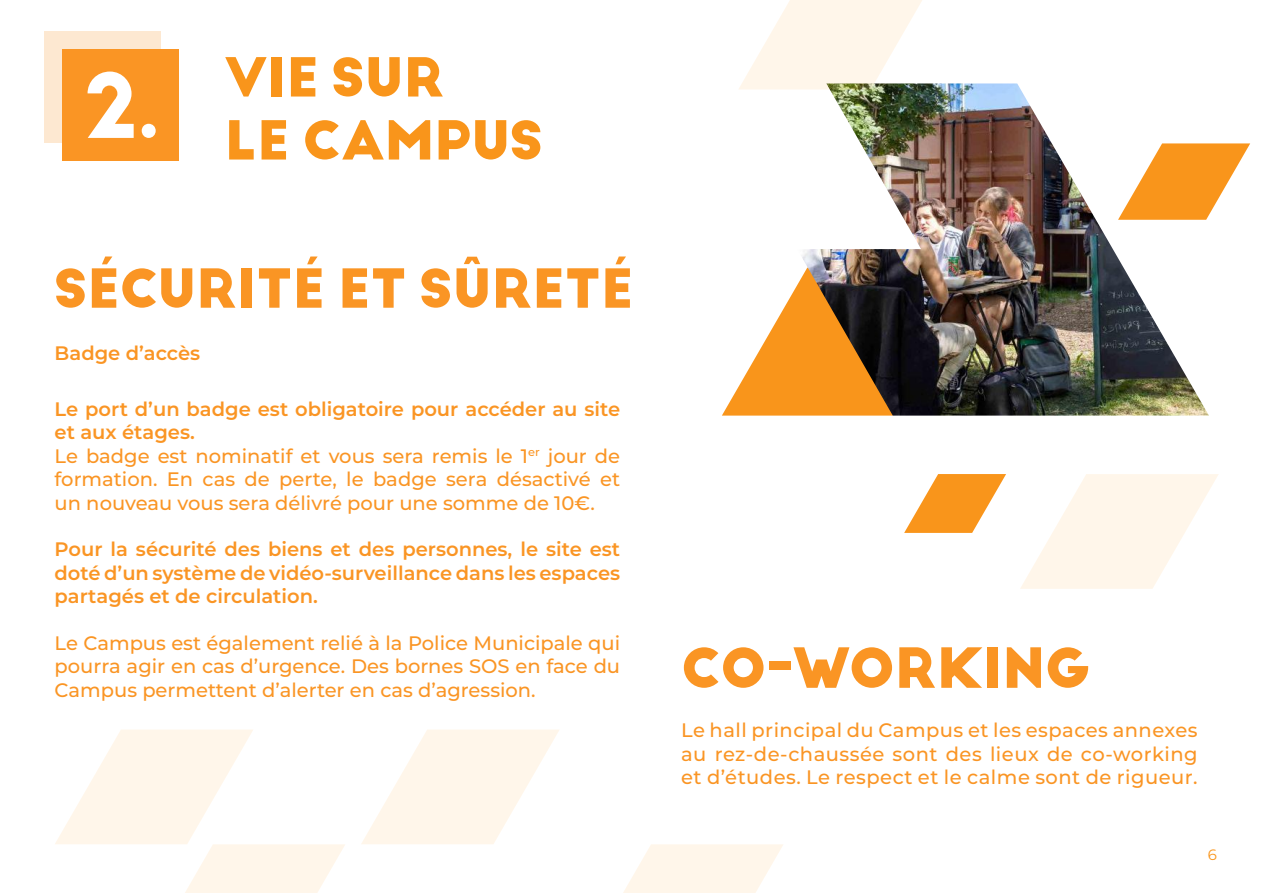
<style>
.page{position:relative;width:1263px;height:893px;background:#fff}
.page>*{position:absolute;margin:0;border:0;box-sizing:border-box;transform-origin:0 0}
.t1{font:700 88.5px "Big John PRO";color:#fff}
.t2{font:700 54px "Big John PRO";color:#fa9524}
.t3{font:700 52.5px "Big John PRO";color:#fa9524}
.t4{font:700 52.5px/63px "Big John PRO";color:#f9951b}
.t5{font:500 19.5px/23.4px "Montserrat";color:#fa9524;text-align:justify}
.t6{font:600 19.5px/23.4px "Montserrat";color:#fa9524;text-align:justify}
.t7{font:15px "Montserrat";color:#f9951b}
.s1{font-weight:600}
</style>
<div class="page">
<svg style="left:722px;top:285px;width:75px;height:131px"></svg>
<svg style="left:1209px;top:143px;width:41px;height:72px"></svg>
<svg style="left:904px;top:474px;width:102px;height:59px"></svg>
<img style="left:797px;top:83px;width:412px;height:333px">
<svg style="left:55px;top:730px;width:290px;height:163px"></svg>
<svg style="left:623px;top:844px;width:160px;height:49px"></svg>
<svg style="left:361px;top:730px;width:198px;height:114px"></svg>
<svg style="left:739px;top:0;width:198px;height:90px"></svg>
<svg style="left:1020px;top:474px;width:199px;height:115px"></svg>
<div style="left:44px;top:32px;width:117px;height:111px;background:#fde8d1"></div>
<div style="left:62px;top:49px;width:117px;height:112px;background:#fa9524"></div>
<h1 class="t1" style="left:84px;top:52px;width:77px">2.</h1>
<h3 class="t4" style="left:225px;top:48px;width:320px">VIE SUR<br>LE CAMPUS</h3>
<h3 class="t3" style="left:55px;top:256px;width:580px">SÉCURITÉ ET SÛRETÉ</h3>
<p class="t6" style="left:55px;top:341px;width:147px">Badge d’accès</p>
<p class="t5" style="left:55px;top:397px;width:567px;text-align:left"><span class="s1">Le port d’un badge est obligatoire pour accéder au site et aux étages.<br></span>Le badge est nominatif et vous sera remis le 1<sup>er</sup> jour de formation. En cas de perte, le badge sera désactivé et un nouveau vous sera délivré pour une somme de 10€.</p>
<p class="t6" style="left:55px;top:537px;width:567px">Pour la sécurité des biens et des personnes, le site est doté d’un système de vidéo-surveillance dans les espaces partagés et de circulation.</p>
<p class="t5" style="left:55px;top:631px;width:567px">Le Campus est également relié à la Police Municipale qui pourra agir en cas d’urgence. Des bornes SOS en face du Campus permettent d’alerter en cas d’agression.</p>
<h2 class="t2" style="left:681px;top:635px;width:411px">CO-WORKING</h2>
<p class="t5" style="left:681px;top:718px;width:518px">Le hall principal du Campus et les espaces annexes au rez-de-chaussée sont des lieux de co-working et d’études. Le respect et le calme sont de rigueur.</p>
<p class="t7" style="left:1208px;top:845px;width:11px">6</p>
</div>
